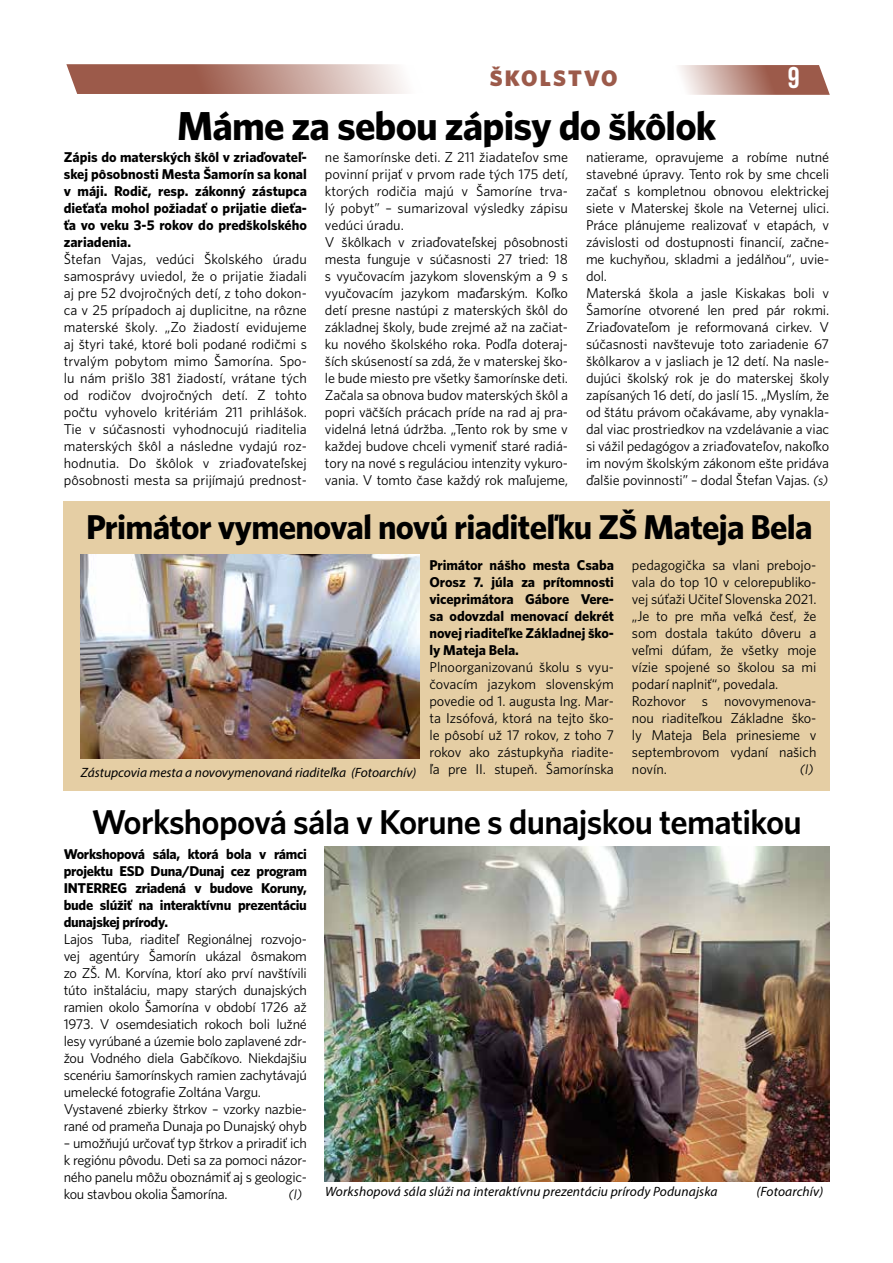
<style>
.page{position:relative;width:893px;height:1263px;background:#fff}
.page>*{position:absolute;margin:0;border:0;box-sizing:border-box;transform-origin:0 0}
.t1{font:40.5px "Whitney CE Bold";letter-spacing:-.02em;color:#000}
.t2{font:34.5px "Whitney CE Bold";letter-spacing:-.02em;color:#000}
.t3{font:34.5px "Whitney CE Semibold";letter-spacing:-.02em;color:#000}
.t4{font:30px "Bebas Neue";color:#fff}
.t5{font:22.5px "Whitney CE Black";letter-spacing:.1em;color:#9c5a4a}
.t6{font:14.25px/17px "Whitney C Ebook";letter-spacing:-.01em;color:#000}
.t7{font:14.25px/17px "Whitney CE Bold";letter-spacing:-.005em;color:#000;text-align:justify}
.t8{font:italic 13.5px "Myriad Pro";letter-spacing:.005em;color:#000}
.t9{font:italic 13.5px "Whitney C Ebook";color:#000}
.s1{font-style:italic;font-size:13.5px}
</style>
<div class="page">
<svg style="left:680px;top:65px;width:150px;height:30px;background:#bd9287"></svg>
<svg style="left:66px;top:64px;width:339px;height:30px;background:#bb8d83"></svg>
<div style="left:64px;top:502px;width:766px;height:289px;background:#e5cea4"></div>
<img style="left:81px;top:555px;width:338px;height:204px">
<img style="left:325px;top:846px;width:504px;height:335px">
<h3 class="t5" style="left:490px;top:64px;width:129px">ŠKOLSTVO</h3>
<h3 class="t4" style="left:788px;top:61px;width:13px">9</h3>
<h1 class="t1" style="left:177px;top:102px;width:541px">Máme za sebou zápisy do škôlok</h1>
<p class="t7" style="left:64px;top:148px;width:245px">Zápis do materských škôl v zriaďovateľ&shy;skej pôsobnosti Mesta Šamorín sa konal v máji. Rodič, resp. zákonný zástupca dieťaťa mohol požiadať o prijatie dieťa&shy;ťa vo veku 3-5 rokov do predškolského zariadenia.</p>
<p class="t6" style="left:64px;top:250px;width:245px;text-align:justify">Štefan Vajas, vedúci Školského úradu samosprávy uviedol, že o prijatie žiadali aj pre 52 dvojročných detí, z toho dokon&shy;ca v 25 prípadoch aj duplicitne, na rôzne materské školy. „Zo žiadostí evidujeme aj štyri také, ktoré boli podané rodičmi s trvalým pobytom mimo Šamorína. Spo&shy;lu nám prišlo 381 žiadostí, vrátane tých od rodičov dvojročných detí. Z tohto počtu vyhovelo kritériám 211 prihlášok.<br>Tie v súčasnosti vyhodnocujú riaditelia materských škôl a následne vydajú roz&shy;hodnutia. Do škôlok v zriaďovateľskej pôsobnosti mesta sa prijímajú prednost-</p>
<p class="t6" style="left:325px;top:148px;width:245px">ne šamorínske deti. Z 211 žiadateľov sme povinní prijať v prvom rade tých 175 detí, ktorých rodičia majú v Šamoríne trva&shy;lý pobyt” – sumarizoval výsledky zápisu vedúci úradu.<br>V škôlkach v zriaďovateľskej pôsobnosti mesta funguje v súčasnosti 27 tried: 18 s vyučovacím jazykom slovenským a 9 s vyučovacím jazykom maďarským. Koľko detí presne nastúpi z materských škôl do základnej školy, bude zrejmé až na začiat&shy;ku nového školského roka. Podľa doteraj&shy;ších skúseností sa zdá, že v materskej ško&shy;le bude miesto pre všetky šamorínske deti.<br>Začala sa obnova budov materských škôl a popri väčších prácach príde na rad aj pra&shy;videlná letná údržba. „Tento rok by sme v každej budove chceli vymeniť staré radiá&shy;tory na nové s reguláciou intenzity vykuro&shy;vania. V tomto čase každý rok maľujeme,</p>
<p class="t6" style="left:586px;top:148px;width:245px">natierame, opravujeme a robíme nutné stavebné úpravy. Tento rok by sme chceli začať s kompletnou obnovou elektrickej siete v Materskej škole na Veternej ulici.<br>Práce plánujeme realizovať v etapách, v závislosti od dostupnosti financií, začne&shy;me kuchyňou, skladmi a jedálňou“, uvie&shy;dol.<br>Materská škola a jasle Kiskakas boli v Šamoríne otvorené len pred pár rokmi.<br>Zriaďovateľom je reformovaná cirkev. V súčasnosti navštevuje toto zariadenie 67 škôlkarov a v jasliach je 12 detí. Na nasle&shy;dujúci školský rok je do materskej školy zapísaných 16 detí, do jaslí 15. „Myslím, že od štátu právom očakávame, aby vynakla&shy;dal viac prostriedkov na vzdelávanie a viac si vážil pedagógov a zriaďovateľov, nakoľko im novým školským zákonom ešte pridáva ďalšie povinnosti” – dodal Štefan Vajas. <span class="s1">(s)</span></p>
<h2 class="t2" style="left:86px;top:507px;width:728px">Primátor vymenoval novú riaditeľku ZŠ Mateja Bela</h2>
<p class="t8" style="left:81px;top:764px;width:337px">Zástupcovia mesta a novovymenovaná riaditeľka (Fotoarchív)</p>
<p class="t7" style="left:429px;top:556px;width:186px">Primátor nášho mesta Csaba Orosz 7. júla za prítomnosti viceprimátora Gábore Vere&shy;sa odovzdal menovací dekrét novej riaditeľke Základnej ško&shy;ly Mateja Bela.</p>
<p class="t6" style="left:429px;top:658px;width:186px;text-align:justify">Plnoorganizovanú školu s vyu&shy;čovacím jazykom slovenským povedie od 1. augusta Ing. Mar&shy;ta Izsófová, ktorá na tejto ško&shy;le pôsobí už 17 rokov, z toho 7 rokov ako zástupkyňa riadite&shy;ľa pre II. stupeň. Šamorínska</p>
<p class="t6" style="left:632px;top:556px;width:186px">pedagogička sa vlani prebojo&shy;vala do top 10 v celorepubliko&shy;vej súťaži Učiteľ Slovenska 2021. „Je to pre mňa veľká česť, že som dostala takúto dôveru a veľmi dúfam, že všetky moje vízie spojené so školou sa mi podarí naplniť“, povedala.<br>Rozhovor s novovymenova&shy;nou riaditeľkou Základne ško&shy;ly Mateja Bela prinesieme v septembrovom vydaní našich novín.</p>
<p class="t9" style="left:800px;top:762px;width:15px">(l)</p>
<h2 class="t3" style="left:92px;top:802px;width:712px">Workshopová sála v Korune s dunajskou tematikou</h2>
<p class="t7" style="left:64px;top:845px;width:245px">Workshopová sála, ktorá bola v rámci projektu ESD Duna/Dunaj cez program INTERREG zriadená v budove Koruny, bude slúžiť na interaktívnu prezentáciu dunajskej prírody.</p>
<p class="t6" style="left:64px;top:930px;width:245px">Lajos Tuba, riaditeľ Regionálnej rozvojo&shy;vej agentúry Šamorín ukázal ôsmakom zo ZŠ. M. Korvína, ktorí ako prví navštívili túto inštaláciu, mapy starých dunajských ramien okolo Šamorína v období 1726 až 1973. V osemdesiatich rokoch boli lužné lesy vyrúbané a územie bolo zaplavené zdr&shy;žou Vodného diela Gabčíkovo. Niekdajšiu scenériu šamorínskych ramien zachytávajú umelecké fotografie Zoltána Vargu.<br>Vystavené zbierky štrkov – vzorky nazbie&shy;rané od prameňa Dunaja po Dunajský ohyb</p>
<p class="t6" style="left:64px;top:1135px;width:245px;text-align:justify">– umožňujú určovať typ štrkov a priradiť ich k regiónu pôvodu. Deti sa za pomoci názor&shy;ného panelu môžu oboznámiť aj s geologic&shy;kou stavbou okolia Šamorína.</p>
<p class="t9" style="left:289px;top:1187px;width:15px">(l)</p>
<p class="t8" style="left:325px;top:1183px;width:394px">Workshopová sála slúži na interaktívnu prezentáciu prírody Podunajska</p>
<p class="t8" style="left:757px;top:1183px;width:68px">(Fotoarchív)</p>
</div>
